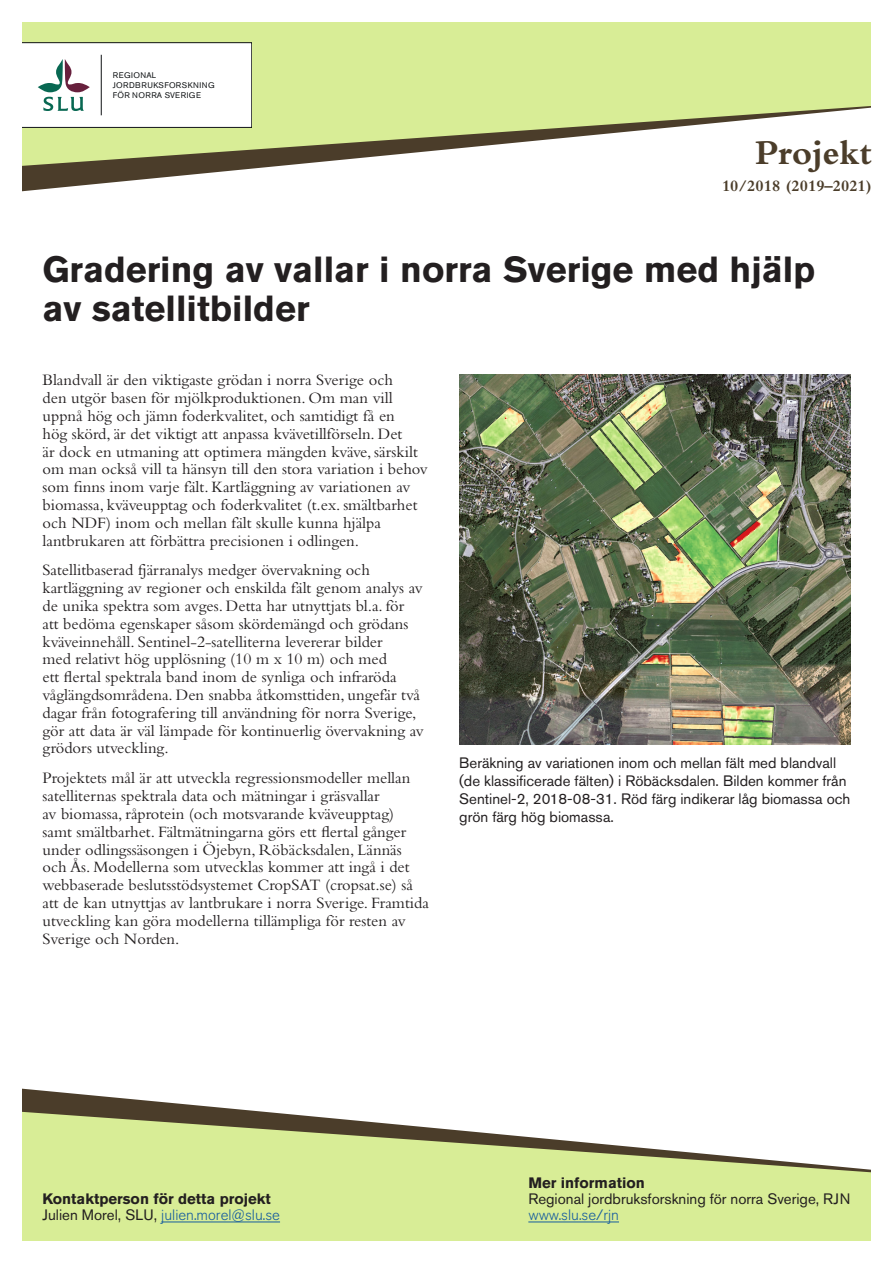
<style>
.page{position:relative;width:893px;height:1263px;background:#fff}
.page>*{position:absolute;margin:0;border:0;box-sizing:border-box;transform-origin:0 0}
.PB_Underrubrik{font:700 36px/38.8px "Akzidenz Grotesk Std";color:#231f20}
.t1{font:700 36px "Bembo Std";color:#4b3d2a}
.PB_Brödtext{font:16.5px/17.9px "Bembo Std";color:#231f20}
.t2{font:700 16.5px "Bembo Std";color:#4b3d2a}
.t3{font:15px/18px "Akzidenz Grotesk Std";color:#231f20}
.t4{font:300 15px "Akzidenz Grotesk Std";color:#175d9e}
.t5{font:700 15px "Akzidenz Grotesk Std";color:#231f20}
.t6{font:8.1px/10.2px "Akzidenz Grotesk Std";letter-spacing:.045em;color:#101315}
.s1{font-weight:400;color:#231f20}
</style>
<div class="page">
<svg style="left:22px;top:1088px;width:223px;height:22px"></svg>
<svg style="left:22px;top:1110px;width:849px;height:131px;fill:#d8ed96"></svg>
<img style="left:459px;top:374px;width:391px;height:370px">
<hr style="left:161px;top:1221px;width:119px;height:1px;background:#175d9e">
<hr style="left:528px;top:1221px;width:91px;height:1px;background:#175d9e">
<svg style="left:22px;top:167px;width:246px;height:25px"></svg>
<svg style="left:22px;top:22px;width:849px;height:145px;fill:#d8ed96"></svg>
<svg style="left:22px;top:43px;width:230px;height:85px"></svg>
<p class="t6" style="left:113px;top:70px;width:103px">REGIONAL<br>JORDBRUKSFORSKNING<br>FÖR NORRA SVERIGE</p>
<p class="t1" style="left:755px;top:133px;width:118px">Projekt</p>
<p class="t2" style="left:722px;top:177px;width:151px">10/2018 (2019–2021)</p>
<p class="PB_Underrubrik" style="left:43px;top:250px;width:774px">Gradering av vallar i norra Sverige med hjälp av satellitbilder</p>
<p class="PB_Brödtext" style="left:43px;top:371px;width:387px">Blandvall är den viktigaste grödan i norra Sverige och<br>den utgör basen för mjölkproduktionen. Om man vill uppnå hög och jämn foderkvalitet, och samtidigt få en<br>hög skörd, är det viktigt att anpassa kvävetillförseln. Det<br>är dock en utmaning att optimera mängden kväve, särskilt om man också vill ta hänsyn till den stora variation i behov som finns inom varje fält. Kartläggning av variationen av biomassa, kväveupptag och foderkvalitet (t.ex. smältbarhet och NDF) inom och mellan fält skulle kunna hjälpa lantbrukaren att förbättra precisionen i odlingen.</p>
<p class="PB_Brödtext" style="left:43px;top:561px;width:383px">Satellitbaserad fjärranalys medger övervakning och kartläggning av regioner och enskilda fält genom analys av de unika spektra som avges. Detta har utnyttjats bl.a. för att bedöma egenskaper såsom skördemängd och grödans kväveinnehåll. Sentinel-2-satelliterna levererar bilder<br>med relativt hög upplösning (10 m x 10 m) och med<br>ett flertal spektrala band inom de synliga och infraröda våglängdsområdena. Den snabba åtkomsttiden, ungefär två dagar från fotografering till användning för norra Sverige, gör att data är väl lämpade för kontinuerlig övervakning av grödors utveckling.</p>
<p class="PB_Brödtext" style="left:43px;top:769px;width:388px">Projektets mål är att utveckla regressionsmodeller mellan satelliternas spektrala data och mätningar i gräsvallar<br>av biomassa, råprotein (och motsvarande kväveupptag)<br>samt smältbarhet. Fältmätningarna görs ett flertal gånger under odlingssäsongen i Öjebyn, Röbäcksdalen, Lännäs och Ås. Modellerna som utvecklas kommer att ingå i det webbaserade beslutsstödsystemet CropSAT (cropsat.se) så att de kan utnyttjas av lantbrukare i norra Sverige. Framtida utveckling kan göra modellerna tillämpliga för resten av Sverige och Norden.</p>
<p class="t3" style="left:459px;top:754px;width:392px">Beräkning av variationen inom och mellan fält med blandvall (de klassificerade fälten) i Röbäcksdalen. Bilden kommer från Sentinel-2, 2018-08-31. Röd färg indikerar låg biomassa och grön färg hög biomassa.</p>
<p class="t5" style="left:43px;top:1190px;width:230px">Kontaktperson för detta projekt</p>
<p class="t4" style="left:43px;top:1207px;width:239px"><span class="s1">Julien Morel, SLU,</span> julien.morel@slu.se</p>
<p class="t5" style="left:528px;top:1174px;width:118px">Mer information</p>
<p class="t3" style="left:528px;top:1190px;width:324px">Regional jordbruksforskning för norra Sverige, RJN</p>
<p class="t4" style="left:528px;top:1207px;width:92px">www.slu.se/rjn</p>
</div>
